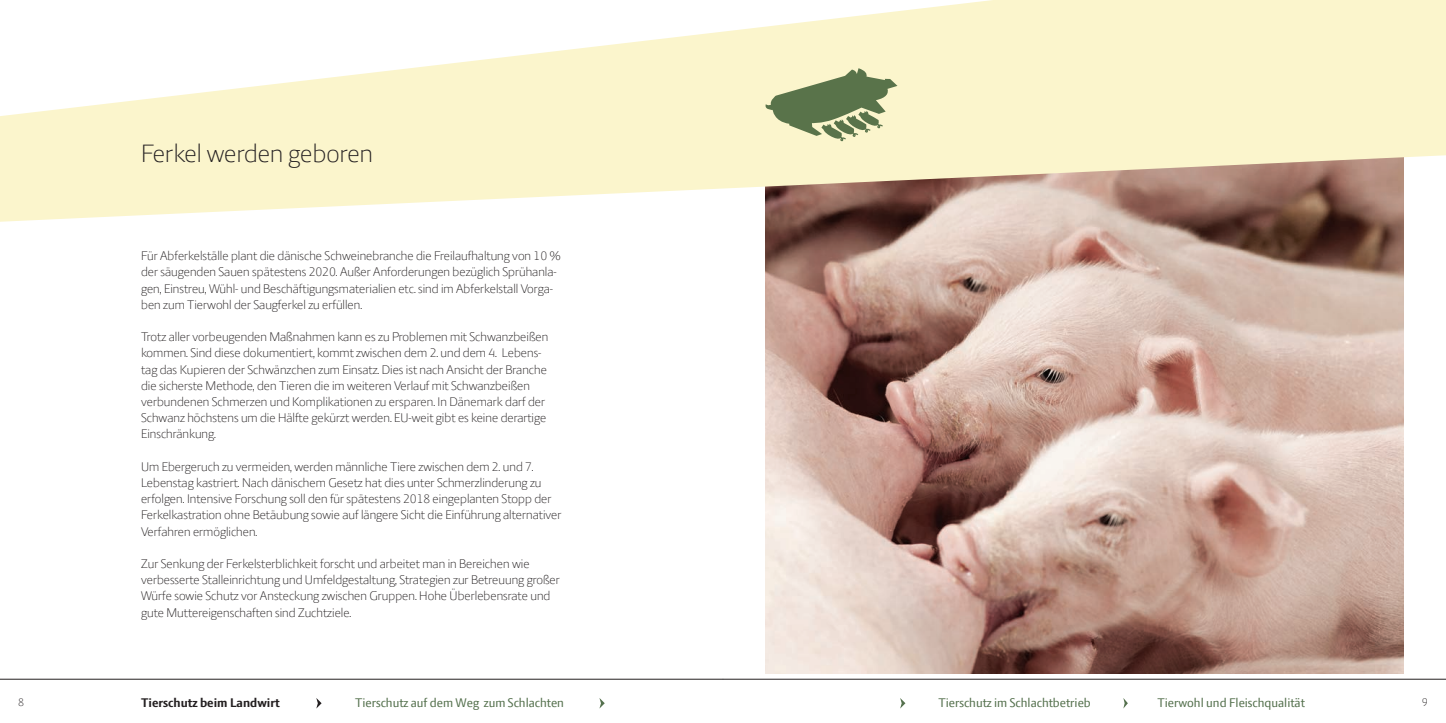
<style>
.page{position:relative;width:1446px;height:723px;background:#fff}
.page>*{position:absolute;margin:0;border:0;box-sizing:border-box;transform-origin:0 0}
.Side_overskrift_ligh{font:300 27px "LF Press Sans";color:#231f20}
.t1{font:300 13.5px/16.2px "LF Press Sans";color:#231f20}
.t2{font:13.5px "LF Press Sans";color:#55714e}
.Overskrift{font:700 13.5px "LF Press Sans";color:#231f20}
.t3{font:300 12px "LF Press Sans";color:#231f20}
</style>
<div class="page">
<hr style="left:0;top:679px;width:723px;height:1px;background:#231f20">
<hr style="left:723px;top:679px;width:723px;height:1px;background:#231f20">
<svg style="left:0;top:32px;width:723px;height:190px;fill:#fbf5cc"></svg>
<svg style="left:599px;top:698px;width:6px;height:10px"></svg>
<svg style="left:900px;top:698px;width:5px;height:10px"></svg>
<svg style="left:1123px;top:698px;width:5px;height:10px"></svg>
<img style="left:765px;top:188px;width:638px;height:486px">
<svg style="left:723px;top:0;width:723px;height:188px;fill:#fbf5cc"></svg>
<svg style="left:764px;top:68px;width:133px;height:73px"></svg>
<svg style="left:316px;top:698px;width:6px;height:10px"></svg>
<p class="Side_overskrift_ligh" style="left:141px;top:137px;width:233px">Ferkel werden geboren</p>
<p class="t1" style="left:141px;top:247px;width:421px">Für Abferkelställe plant die dänische Schweinebranche die Freilaufhaltung von 10 % der säugenden Sauen spätestens 2020. Außer Anforderungen bezüglich Sprühanla&shy;gen, Einstreu, Wühl- und Beschäftigungsmaterialien etc. sind im Abferkelstall Vorga&shy;ben zum Tierwohl der Saugferkel zu erfüllen.</p>
<p class="t1" style="left:141px;top:328px;width:409px">Trotz aller vorbeugenden Maßnahmen kann es zu Problemen mit Schwanzbeißen kommen. Sind diese dokumentiert, kommt zwischen dem 2. und dem 4. Lebens-</p>
<p class="t1" style="left:141px;top:361px;width:407px">tag das Kupieren der Schwänzchen zum Einsatz. Dies ist nach Ansicht der Branche die sicherste Methode, den Tieren die im weiteren Verlauf mit Schwanzbeißen verbundenen Schmerzen und Komplikationen zu ersparen. In Dänemark darf der Schwanz höchstens um die Hälfte gekürzt werden. EU-weit gibt es keine derartige Einschränkung.</p>
<p class="t1" style="left:141px;top:458px;width:422px">Um Ebergeruch zu vermeiden, werden männliche Tiere zwischen dem 2. und 7.<br>Lebenstag kastriert. Nach dänischem Gesetz hat dies unter Schmerzlinderung zu erfolgen. Intensive Forschung soll den für spätestens 2018 eingeplanten Stopp der Ferkelkastration ohne Betäubung sowie auf längere Sicht die Einführung alternativer Verfahren ermöglichen.</p>
<p class="t1" style="left:141px;top:555px;width:420px">Zur Senkung der Ferkelsterblichkeit forscht und arbeitet man in Bereichen wie verbesserte Stalleinrichtung und Umfeldgestaltung, Strategien zur Betreuung großer Würfe sowie Schutz vor Ansteckung zwischen Gruppen. Hohe Überlebensrate und gute Muttereigenschaften sind Zuchtziele.</p>
<p class="t3" style="left:18px;top:695px;width:7px">8</p>
<p class="t2" style="left:355px;top:694px;width:210px">Tierschutz auf dem Weg zum Schlachten</p>
<p class="t2" style="left:938px;top:694px;width:154px">Tierschutz im Schlachtbetrieb</p>
<p class="t2" style="left:1157px;top:694px;width:149px">Tierwohl und Fleischqualität</p>
<p class="t3" style="left:1421px;top:695px;width:7px">9</p>
<p class="Overskrift" style="left:141px;top:695px;width:140px">Tierschutz beim Landwirt</p>
</div>
